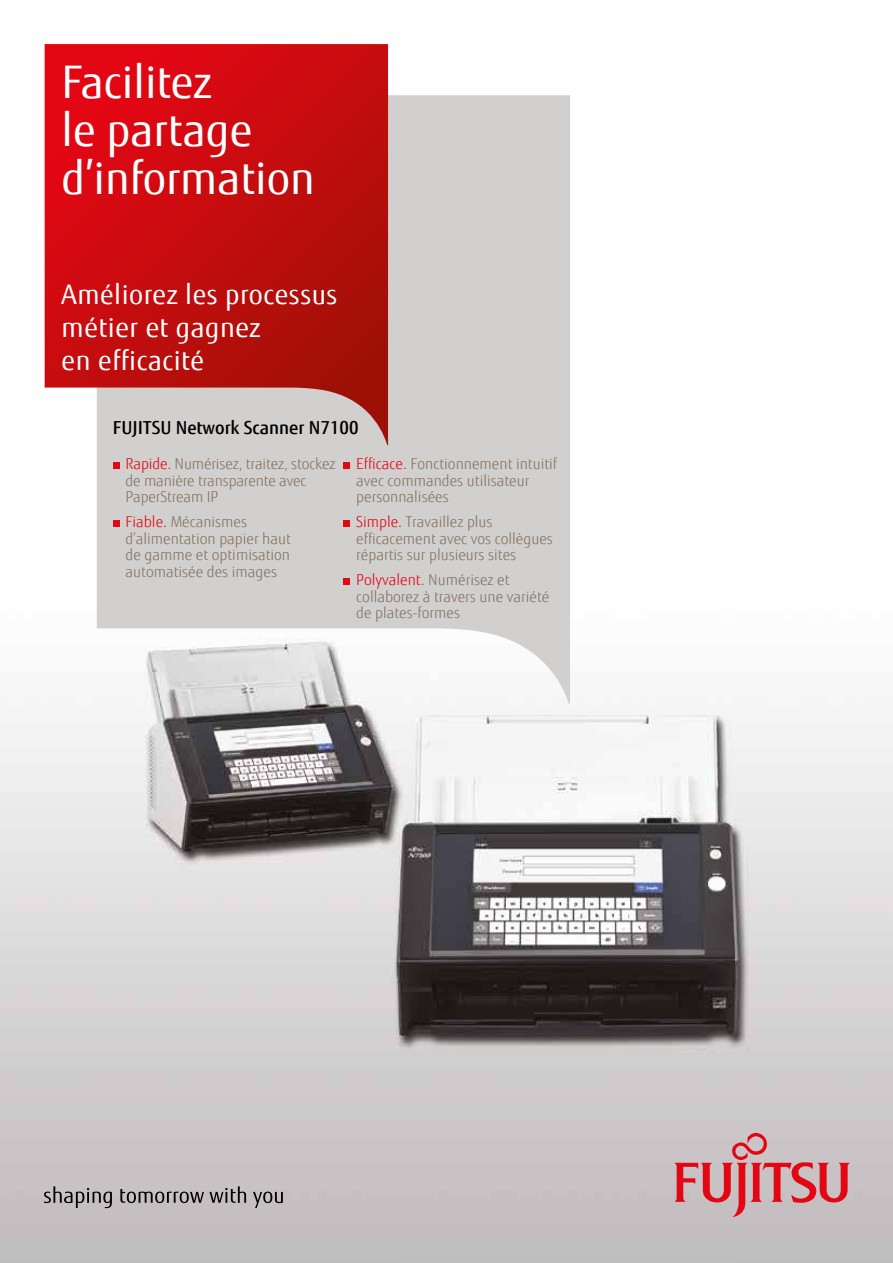
<style>
.page{position:relative;width:893px;height:1263px;background:#fff}
.page>*{position:absolute;margin:0;border:0;box-sizing:border-box;transform-origin:0 0}
.t1{font:45px/48px "Fujitsu Sans";color:#fff}
.t2{font:27px/33px "Fujitsu Sans";letter-spacing:.02em;color:#fff}
.t3{font:500 18px "Fujitsu Sans";color:#000}
.t4{font:300 15px/16.5px "Fujitsu Sans";color:#847363}
.s1{color:#e30613}
</style>
<div class="page">
<img style="left:0;top:44px;width:893px;height:1219px">
<svg style="left:674px;top:1133px;width:176px;height:84px;background:#ce989d"></svg>
<svg style="left:44px;top:1186px;width:68px;height:22px"></svg>
<svg style="left:120px;top:1186px;width:126px;height:17px;background:#969293"></svg>
<svg style="left:253px;top:1191px;width:30px;height:17px"></svg>
<svg style="left:97px;top:95px;width:473px;height:609px;background:#d7d5d4"></svg>
<svg style="left:45px;top:44px;width:343px;height:401px;background:#c72728"></svg>
<svg style="left:113px;top:463px;width:6px;height:6px"></svg>
<svg style="left:113px;top:521px;width:6px;height:6px"></svg>
<svg style="left:344px;top:463px;width:6px;height:6px"></svg>
<svg style="left:344px;top:521px;width:6px;height:6px"></svg>
<svg style="left:344px;top:579px;width:6px;height:6px"></svg>
<h1 class="t1" style="left:62px;top:58px;width:255px">Facilitez<br>le partage d’information</h1>
<h2 class="t2" style="left:62px;top:278px;width:277px">Améliorez les processus métier et gagnez<br>en efficacité</h2>
<p class="t3" style="left:113px;top:416px;width:247px">FUJITSU Network Scanner N7100</p>
<p class="t4" style="left:126px;top:456px;width:211px"><span class="s1">Rapide.</span> Numérisez, traitez, stockez de manière transparente avec<br>PaperStream IP</p>
<p class="t4" style="left:126px;top:514px;width:167px"><span class="s1">Fiable.</span> Mécanismes d’alimentation papier haut de gamme et optimisation automatisée des images</p>
<p class="t4" style="left:356px;top:456px;width:202px"><span class="s1">Efficace.</span> Fonctionnement intuitif avec commandes utilisateur personnalisées</p>
<p class="t4" style="left:356px;top:514px;width:198px"><span class="s1">Simple.</span> Travaillez plus efficacement avec vos collègues répartis sur plusieurs sites</p>
<p class="t4" style="left:356px;top:572px;width:194px"><span class="s1">Polyvalent.</span> Numérisez et collaborez à travers une variété de plates-formes</p>
</div>
